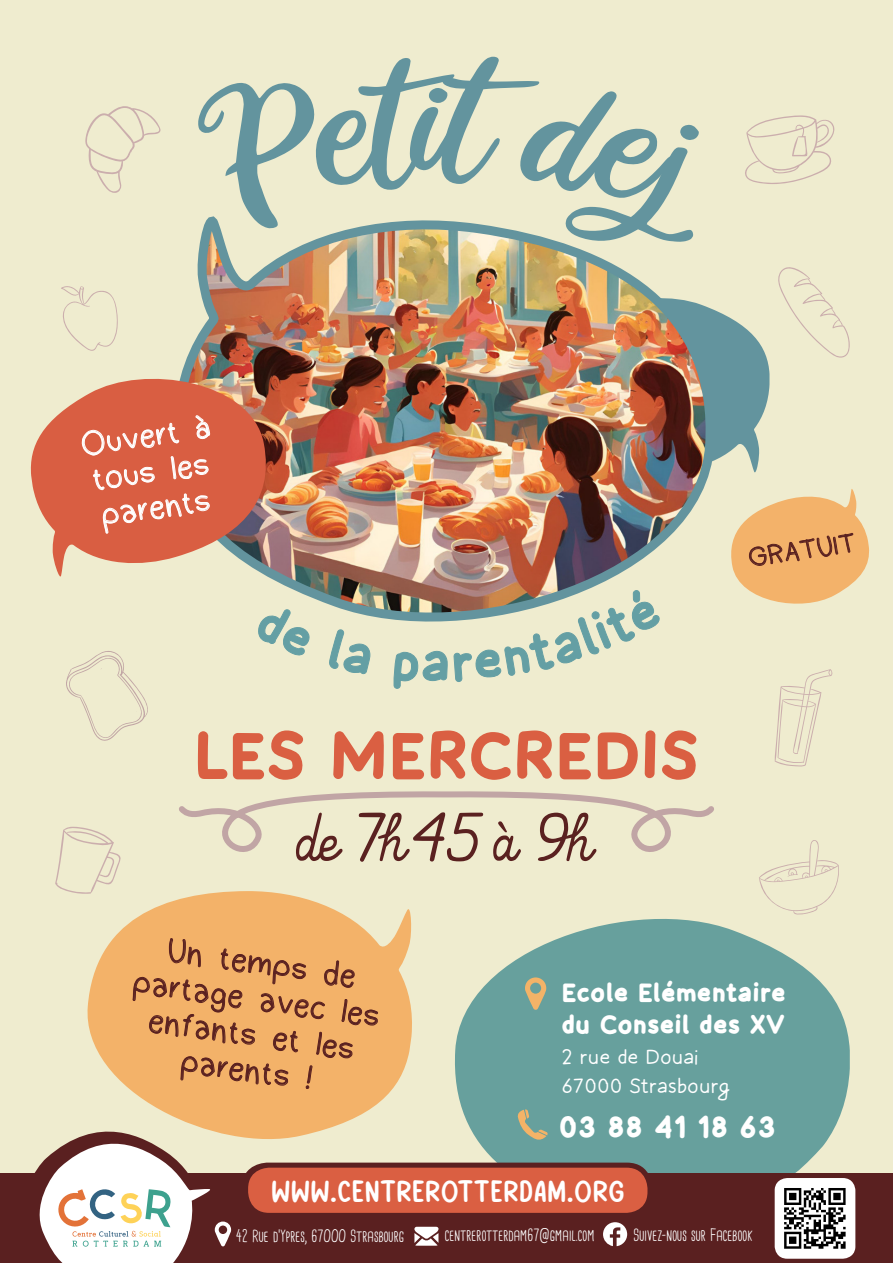
<style>
.page{position:relative;width:893px;height:1263px;background:#fff}
.page>*{position:absolute;margin:0;border:0;box-sizing:border-box;transform-origin:0 0}
.t1{font:700 75px "Morning Breeze";color:#da5f42}
.t2{font:italic 63px "Thats Font Folks";color:#5a2120}
.t3{font:63px "Morning Breeze";color:#649fa4}
.t4{font:34.5px/36px "Dudu Calligraphy";color:#5a2120;text-align:center}
.t5{font:34.5px/36px "Dudu Calligraphy";color:#fff}
.t6{font:700 34.5px "Morning Breeze";color:#fff}
.t7{font:700 30px/31.5px "Morning Breeze";color:#fff}
.t8{font:28.5px "Milky Mania";letter-spacing:.04em;color:#fff}
.t9{font:28.5px "Dudu Calligraphy";color:#5a2120}
.t10{font:300 25.5px "Morning Breeze";color:#fff}
.t11{font:16.5px "Cardenio Modern";letter-spacing:.01em;color:#fff}
</style>
<div class="page">
<div style="left:0;top:0;width:893px;height:1172px;background:#efeccf"></div>
<svg style="left:455px;top:919px;width:395px;height:254px;fill:#67a09d"></svg>
<svg style="left:719px;top:312px;width:50px;height:161px"></svg>
<div style="left:0;top:1173px;width:893px;height:90px;background:#5a2020"></div>
<svg style="left:603px;top:1222px;width:24px;height:24px"></svg>
<svg style="left:414px;top:1227px;width:25px;height:19px"></svg>
<svg style="left:13px;top:1136px;width:218px;height:127px"></svg>
<svg style="left:525px;top:977px;width:21px;height:33px"></svg>
<svg style="left:517px;top:1109px;width:31px;height:31px"></svg>
<div style="left:242px;top:1162px;width:410px;height:56px;background:#5a2020;border-radius:26px"></div>
<div style="left:248px;top:1168px;width:399px;height:45px;background:#da5f42;border-radius:21px"></div>
<img style="left:775px;top:1178px;width:80px;height:81px">
<img style="left:185px;top:258px;width:534px;height:362px">
<svg style="left:179px;top:791px;width:535px;height:61px"></svg>
<svg style="left:81px;top:891px;width:331px;height:263px;fill:#f3b269"></svg>
<svg style="left:132px;top:934px;width:247px;height:155px;background:#e4a462"></svg>
<svg style="left:30px;top:363px;width:246px;height:218px;fill:#d95e42"></svg>
<svg style="left:82px;top:415px;width:128px;height:120px;background:#dc6f56"></svg>
<svg style="left:731px;top:489px;width:138px;height:115px"></svg>
<svg style="left:66px;top:651px;width:82px;height:90px"></svg>
<svg style="left:774px;top:669px;width:59px;height:97px"></svg>
<svg style="left:745px;top:115px;width:90px;height:69px"></svg>
<svg style="left:85px;top:106px;width:76px;height:87px"></svg>
<svg style="left:55px;top:827px;width:66px;height:67px"></svg>
<svg style="left:759px;top:840px;width:80px;height:75px"></svg>
<svg style="left:778px;top:267px;width:72px;height:91px"></svg>
<svg style="left:61px;top:286px;width:57px;height:65px"></svg>
<svg style="left:198px;top:216px;width:403px;height:42px"></svg>
<svg style="left:253px;top:601px;width:60px;height:55px"></svg>
<svg style="left:329px;top:629px;width:42px;height:46px"></svg>
<svg style="left:393px;top:587px;width:269px;height:102px"></svg>
<p class="t5" style="left:78px;top:429px;width:133px;rotate:-8deg">Ouvert à tous les parents</p>
<h2 class="t3" style="left:421px;top:626px;width:30px">a</h2>
<p class="t1" style="left:193px;top:706px;width:507px">LES MERCREDIS</p>
<p class="t2" style="left:296px;top:802px;width:299px">de 7h45 à 9h</p>
<p class="t9" style="left:746px;top:542px;width:110px;rotate:-8deg">GRATUIT</p>
<p class="t4" style="left:140px;top:929px;width:251px;rotate:8deg">Un temps de partage avec les enfants et les parents !</p>
<p class="t7" style="left:561px;top:978px;width:226px">Ecole Elémentaire du Conseil des XV</p>
<p class="t10" style="left:561px;top:1043px;width:139px">2 rue de Douai</p>
<p class="t10" style="left:561px;top:1071px;width:170px">67000 Strasbourg</p>
<p class="t6" style="left:558px;top:1104px;width:219px">03 88 41 18 63</p>
<p class="t8" style="left:271px;top:1178px;width:354px">WWW.CENTREROTTERDAM.ORG</p>
<p class="t11" style="left:236px;top:1226px;width:169px">42 Rue d’Ypres, 67000 Strasbourg</p>
<p class="t11" style="left:445px;top:1225px;width:151px">centrerotterdam67@gmail.com</p>
<p class="t11" style="left:633px;top:1225px;width:121px">Suivez-nous sur Facebook</p>
</div>
